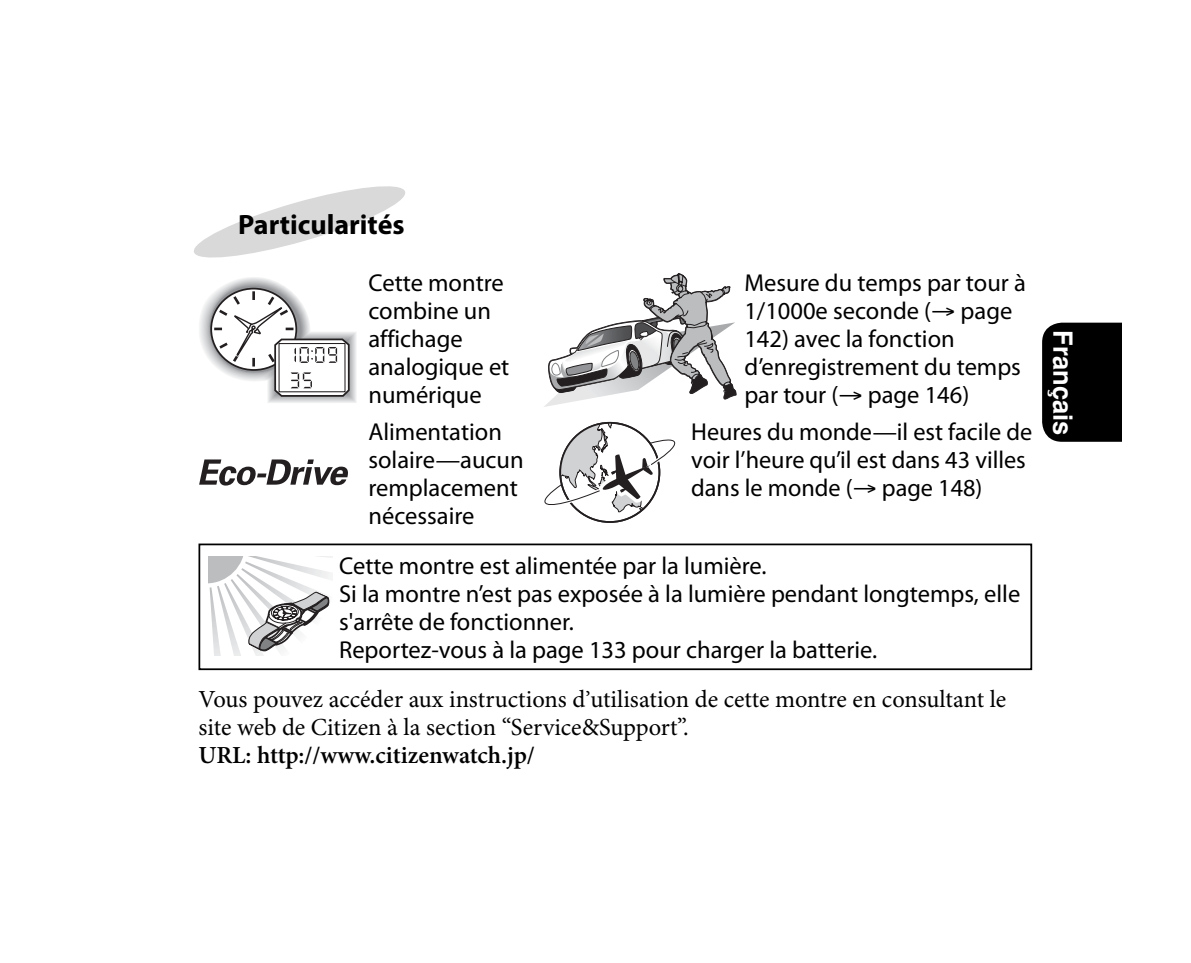
<style>
.page{position:relative;width:1191px;height:963px;background:#fff}
.page>*{position:absolute;margin:0;border:0;box-sizing:border-box;transform-origin:0 0}
.t1{font:700 28px "Myriad Pro";color:#000}
.t2{font:700 26.25px "Helvetica";color:#fff}
.t3{font:24.5px/28px "Myriad Pro";color:#000}
.t4{font:24.5px/28px "Minion Pro";color:#000}
.t5{font:600 24.5px "Minion Pro";color:#000}
.s1{font-size:22.75px}
</style>
<div class="page">
<div style="left:1042px;top:322px;width:79px;height:119px;background:#000"></div>
<div style="left:198px;top:543px;width:834px;height:127px;border:2px solid #000"></div>
<svg style="left:194px;top:186px;width:211px;height:72px"></svg>
<svg style="left:199px;top:277px;width:157px;height:126px"></svg>
<svg style="left:544px;top:273px;width:192px;height:249px"></svg>
<svg style="left:199px;top:459px;width:149px;height:26px"></svg>
<svg style="left:208px;top:556px;width:126px;height:115px"></svg>
<p class="t1" style="left:238px;top:214px;width:168px">Particularités</p>
<p class="t3" style="left:368px;top:272px;width:142px">Cette montre combine un affichage analogique et numérique</p>
<p class="t3" style="left:368px;top:420px;width:157px">Alimentation solaire—aucun remplacement nécessaire</p>
<p class="t3" style="left:691px;top:420px;width:342px">Heures du monde—il est facile de voir l’heure qu’il est dans 43 villes dans le monde (→ page 148)</p>
<p class="t3" style="left:744px;top:272px;width:283px">Mesure du temps par tour à<br>1/1000e seconde (→ page<br>142) avec la fonction d’enregistrement du temps par tour (→ page 146)</p>
<p class="t3" style="left:339px;top:554px;width:682px">Cette montre est alimentée par la lumière.<br>Si la montre n’est pas exposée à la lumière pendant longtemps, elle s'arrête de fonctionner.<br>Reportez-vous à la page 133 pour charger la batterie.</p>
<p class="t4" style="left:198px;top:687px;width:809px">Vous pouvez accéder aux instructions d<span class="s1">’</span>utilisation de cette montre en consultant le site web de Citizen à la section “Service&amp;Support”.</p>
<p class="t5" style="left:198px;top:745px;width:338px">URL: http://www.citizenwatch.jp/</p>
<p class="t2" style="left:1072px;top:330px;width:106px;rotate:90deg">Français</p>
</div>
